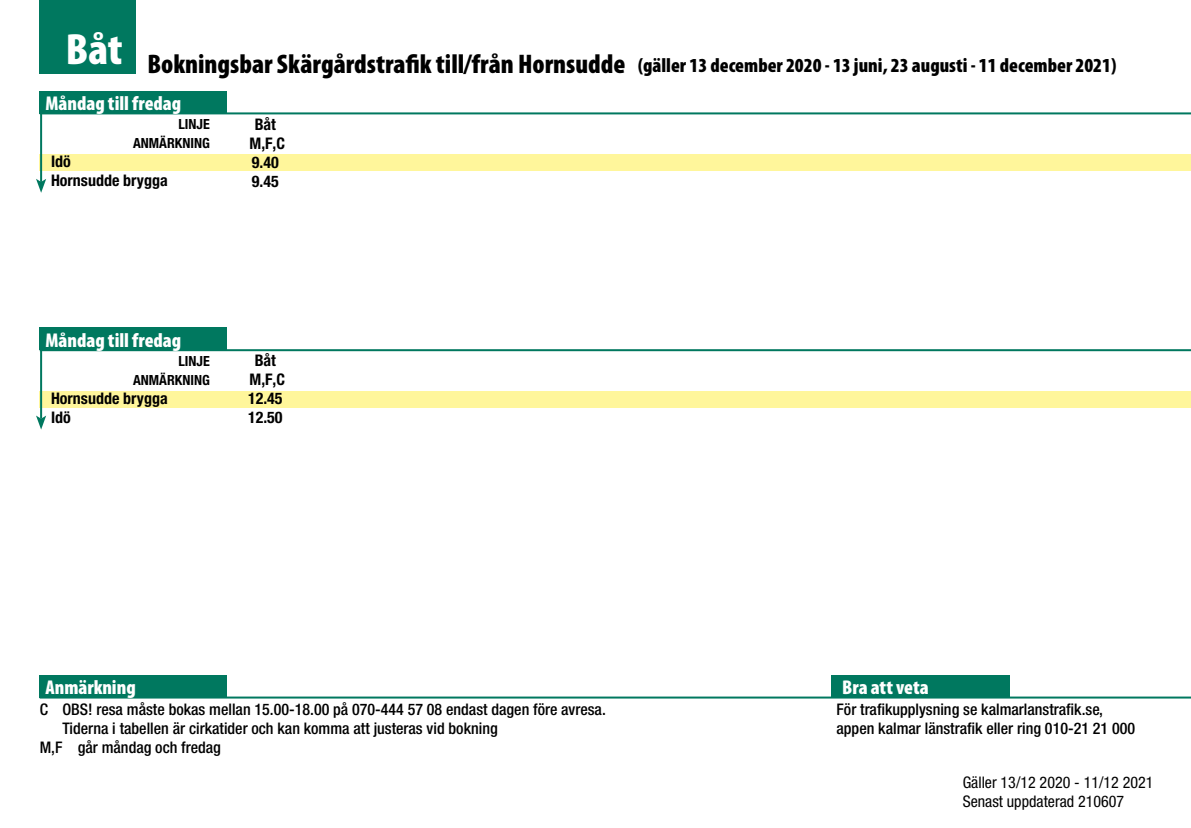
<style>
.page{position:relative;width:1191px;height:828px;background:#fff}
.page>*{position:absolute;margin:0;border:0;box-sizing:border-box;transform-origin:0 0}
.t1{font:900 condensed 27px "Myriad Pro";color:#000}
.t2{font:900 condensed 20px "Myriad Pro";color:#000}
.t3{font:900 condensed 20px "Myriad Pro";color:#fff}
.t4{font:500 condensed 16px/19.2px "Helvetica Neue LT Std";color:#000}
.t5{font:700 condensed 16px/19px "Helvetica Neue LT Std";color:#000}
.t6{font:condensed 16px/19px "Helvetica Neue LT Std";color:#000}
.t7{font:700 condensed 14px/19px "Helvetica Neue LT Std";color:#000;text-align:right}
</style>
<div class="page">
<div style="left:40px;top:154px;width:1151px;height:16px;background:#fff69b"></div>
<div style="left:40px;top:391px;width:1151px;height:16px;background:#fff69b"></div>
<div style="left:40px;top:675px;width:187px;height:22px;background:#00785f"></div>
<hr style="left:40px;top:696px;width:1151px;height:2px;background:#00785f">
<div style="left:831px;top:675px;width:178px;height:22px;background:#00785f"></div>
<hr style="left:40px;top:105px;width:2px;height:77px;background:#00785f">
<svg style="left:36px;top:179px;width:10px;height:14px"></svg>
<hr style="left:40px;top:342px;width:2px;height:77px;background:#00785f">
<svg style="left:36px;top:415px;width:10px;height:14px"></svg>
<div style="left:40px;top:0;width:96px;height:74px;background:#00785f"></div>
<div style="left:40px;top:91px;width:187px;height:22px;background:#00785f"></div>
<hr style="left:40px;top:112px;width:1151px;height:2px;background:#00785f">
<div style="left:40px;top:327px;width:187px;height:23px;background:#00785f"></div>
<hr style="left:40px;top:349px;width:1151px;height:2px;background:#00785f">
<h1 class="t1" style="left:66px;top:46px;width:561px"><sup>Båt</sup> Bokningsbar Skärgårdstrafik till/från Hornsudde</h1>
<p class="t3" style="left:45px;top:90px;width:137px">Måndag till fredag</p>
<p class="t7" style="left:133px;top:114px;width:78px">LINJE<br>ANMÄRKNING</p>
<p class="t5" style="left:51px;top:152px;width:118px">Idö<br>Hornsudde brygga</p>
<p class="t5" style="left:249px;top:114px;width:37px;text-align:center">Båt<br>M,F,C<br>9.40<br>9.45</p>
<p class="t2" style="left:638px;top:52px;width:480px">(gäller 13 december 2020 - 13 juni, 23 augusti - 11 december 2021)</p>
<p class="t3" style="left:45px;top:327px;width:137px">Måndag till fredag</p>
<p class="t7" style="left:133px;top:351px;width:78px">LINJE<br>ANMÄRKNING</p>
<p class="t5" style="left:51px;top:388px;width:118px">Hornsudde brygga<br>Idö</p>
<p class="t5" style="left:248px;top:351px;width:38px;text-align:center">Båt<br>M,F,C<br>12.45<br>12.50</p>
<p class="t3" style="left:45px;top:674px;width:92px">Anmärkning</p>
<p class="t3" style="left:842px;top:674px;width:88px">Bra att veta</p>
<p class="t4" style="left:836px;top:699px;width:300px">För trafikupplysning se kalmarlanstrafik.se, appen kalmar länstrafik eller ring 010-21 21 000</p>
<p class="t4" style="left:40px;top:699px;width:567px">C OBS! resa måste bokas mellan 15.00-18.00 på 070-444 57 08 endast dagen före avresa.</p>
<p class="t4" style="left:62px;top:718px;width:437px">Tiderna i tabellen är cirkatider och kan komma att justeras vid bokning</p>
<p class="t4" style="left:40px;top:737px;width:183px">M,F går måndag och fredag</p>
<p class="t6" style="left:962px;top:773px;width:192px">Gäller 13/12 2020 - 11/12 2021<br>Senast uppdaterad 210607</p>
</div>
